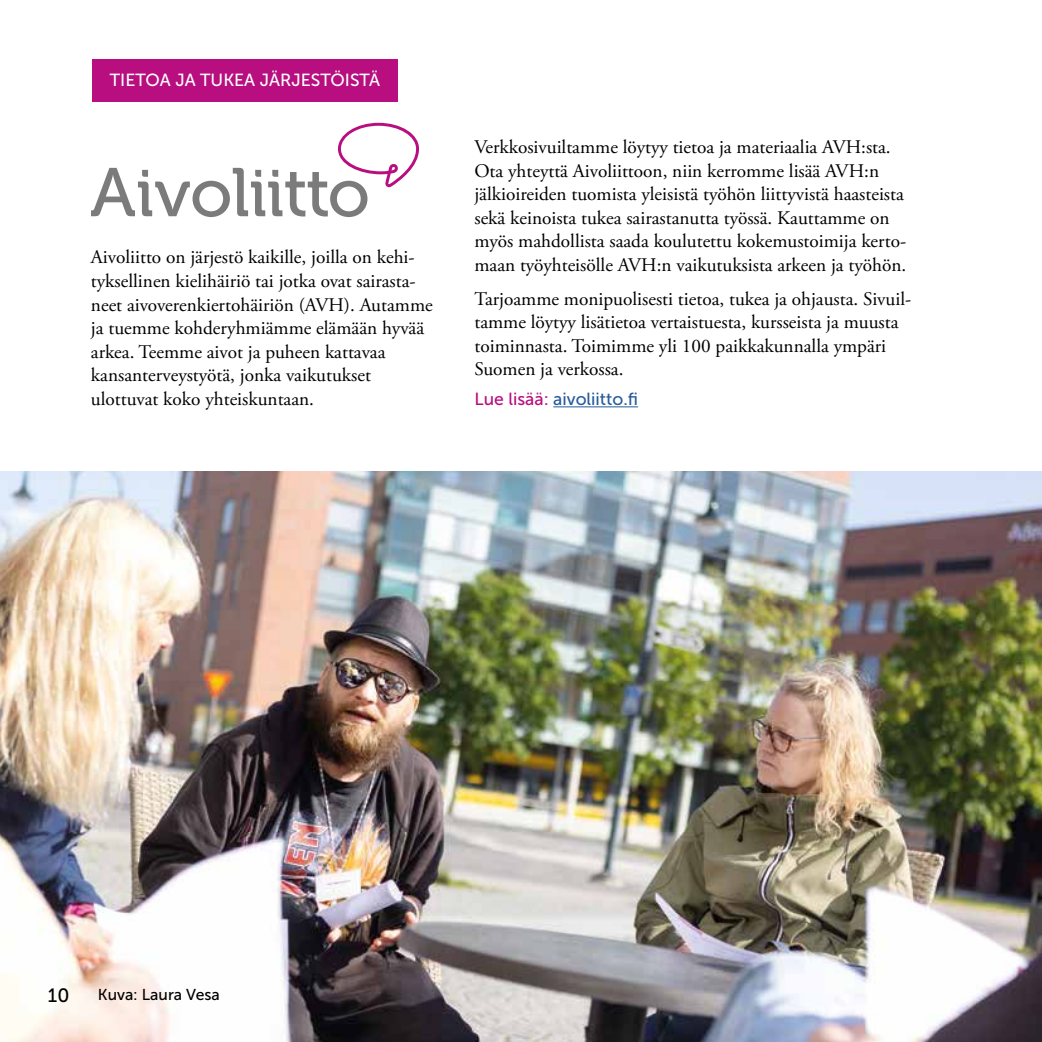
<style>
.page{position:relative;width:1042px;height:1042px;background:#fff}
.page>*{position:absolute;margin:0;border:0;box-sizing:border-box;transform-origin:0 0}
.t1{font:19.25px/23.6px "Adobe Garamond Pro";color:#000}
.t2{font:17.5px "Museo Sans 500";color:#fff}
.t3{font:17.5px "Museo Sans 500";color:#275b9b}
.t4{font:15.75px "Museo Sans 500";color:#000}
.s1{color:#b80e80}
.s2{font-size:19.25px}
</style>
<div class="page">
<hr style="left:553px;top:406px;width:85px;height:1px;background:#275b9b">
<div style="left:92px;top:59px;width:306px;height:43px;background:#b80e80"></div>
<svg style="left:91px;top:123px;width:328px;height:94px"></svg>
<img style="left:0;top:471px;width:1042px;height:571px">
<p class="t2" style="left:110px;top:71px;width:272px">TIETOA JA TUKEA JÄRJESTÖISTÄ</p>
<p class="t1" style="left:91px;top:246px;width:343px">Aivoliitto on järjestö kaikille, joilla on kehi&shy;tyksellinen kielihäiriö tai jotka ovat sairasta&shy;neet aivoverenkiertohäiriön (AVH). Autamme ja tuemme kohderyhmiämme elämään hyvää arkea. Teemme aivot ja puheen kattavaa kansanterveystyötä, jonka vaikutukset ulottuvat koko yhteiskuntaan.</p>
<p class="t1" style="left:474px;top:136px;width:433px">Verkkosivuiltamme löytyy tietoa ja materiaalia AVH:sta.<br>Ota yhteyttä Aivoliittoon, niin kerromme lisää AVH:n jälkioireiden tuomista yleisistä työhön liittyvistä haasteista sekä keinoista tukea sairastanutta työssä. Kauttamme on myös mahdollista saada koulutettu kokemustoimija kerto&shy;maan työyhteisölle AVH:n vaikutuksista arkeen ja työhön.</p>
<p class="t1" style="left:474px;top:287px;width:438px">Tarjoamme monipuolisesti tietoa, tukea ja ohjausta. Sivuil&shy;tamme löytyy lisätietoa vertaistuesta, kursseista ja muusta toiminnasta. Toimimme yli 100 paikkakunnalla ympäri Suomen ja verkossa.</p>
<p class="t3" style="left:474px;top:389px;width:165px"><span class="s1">Lue lisää:</span> aivoliitto.f</p>
<p class="t4" style="left:48px;top:986px;width:173px"><span class="s2">10 10</span>Kuva: Laura Vesa</p>
</div>
